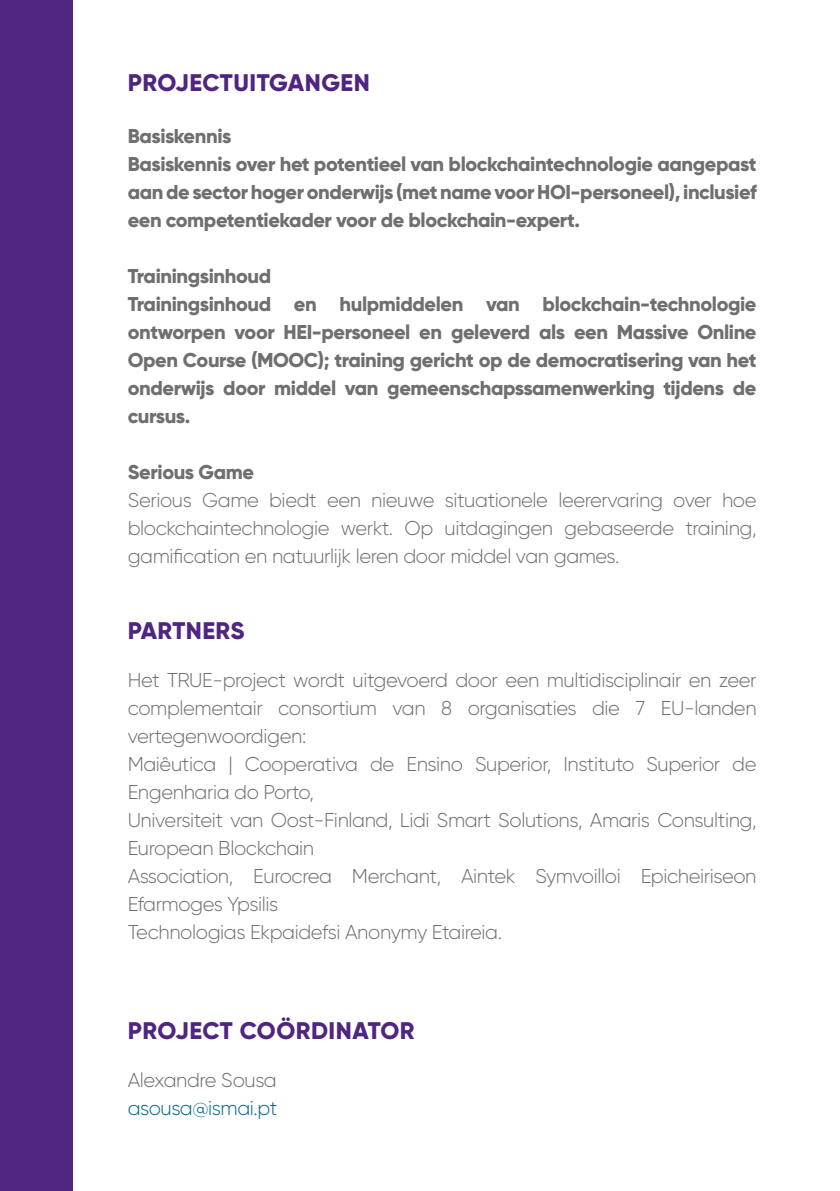
<style>
.page{position:relative;width:840px;height:1191px;background:#fff}
.page>*{position:absolute;margin:0;border:0;box-sizing:border-box;transform-origin:0 0}
.t1{font:800 24px "Gilroy";letter-spacing:.02em;color:#4f2581}
.t2{font:300 20px/28px "Gilroy";letter-spacing:-.02em;color:#706f6f;text-align:justify}
.t3{font:800 20px/28px "Gilroy";letter-spacing:-.02em;color:#706f6f}
.t4{font:300 20px "Gilroy";letter-spacing:-.02em;color:#05668e}
</style>
<div class="page">
<div style="left:0;top:0;width:72px;height:1191px;background:#4f2581"></div>
<p class="t1" style="left:128px;top:68px;width:243px">PROJECTUITGANGEN</p>
<p class="t3" style="left:128px;top:122px;width:630px">Basiskennis<br>Basiskennis over het potentieel van blockchaintechnologie aangepast aan de sector hoger onderwijs (met name voor HOI-personeel), inclusief een competentiekader voor de blockchain-expert.</p>
<p class="t3" style="left:128px;top:262px;width:630px">Trainingsinhoud<br>Trainingsinhoud en hulpmiddelen van blockchain-technologie ontworpen voor HEI-personeel en geleverd als een Massive Online Open Course (MOOC); training gericht op de democratisering van het onderwijs door middel van gemeenschapssamenwerking tijdens de cursus.</p>
<p class="t3" style="left:128px;top:458px;width:128px">Serious Game</p>
<p class="t2" style="left:128px;top:486px;width:630px">Serious Game biedt een nieuwe situationele leerervaring over hoe blockchaintechnologie werkt. Op uitdagingen gebaseerde training, gamification en natuurlijk leren door middel van games.</p>
<p class="t1" style="left:128px;top:615px;width:118px">PARTNERS</p>
<p class="t2" style="left:128px;top:666px;width:630px;text-align:left">Het TRUE-project wordt uitgevoerd door een multidisciplinair en zeer complementair consortium van 8 organisaties die 7 EU-landen vertegenwoordigen:<br>Maiêutica | Cooperativa de Ensino Superior, Instituto Superior de Engenharia do Porto,<br>Universiteit van Oost-Finland, Lidi Smart Solutions, Amaris Consulting, European Blockchain<br>Association, Eurocrea Merchant, Aintek Symvoilloi Epicheiriseon Efarmoges Ypsilis<br>Technologias Ekpaidefsi Anonymy Etaireia.</p>
<p class="t1" style="left:128px;top:1015px;width:288px">PROJECT COÖRDINATOR</p>
<p class="t2" style="left:128px;top:1065px;width:150px">Alexandre Sousa</p>
<p class="t4" style="left:128px;top:1095px;width:151px">asousa@ismai.pt</p>
</div>
